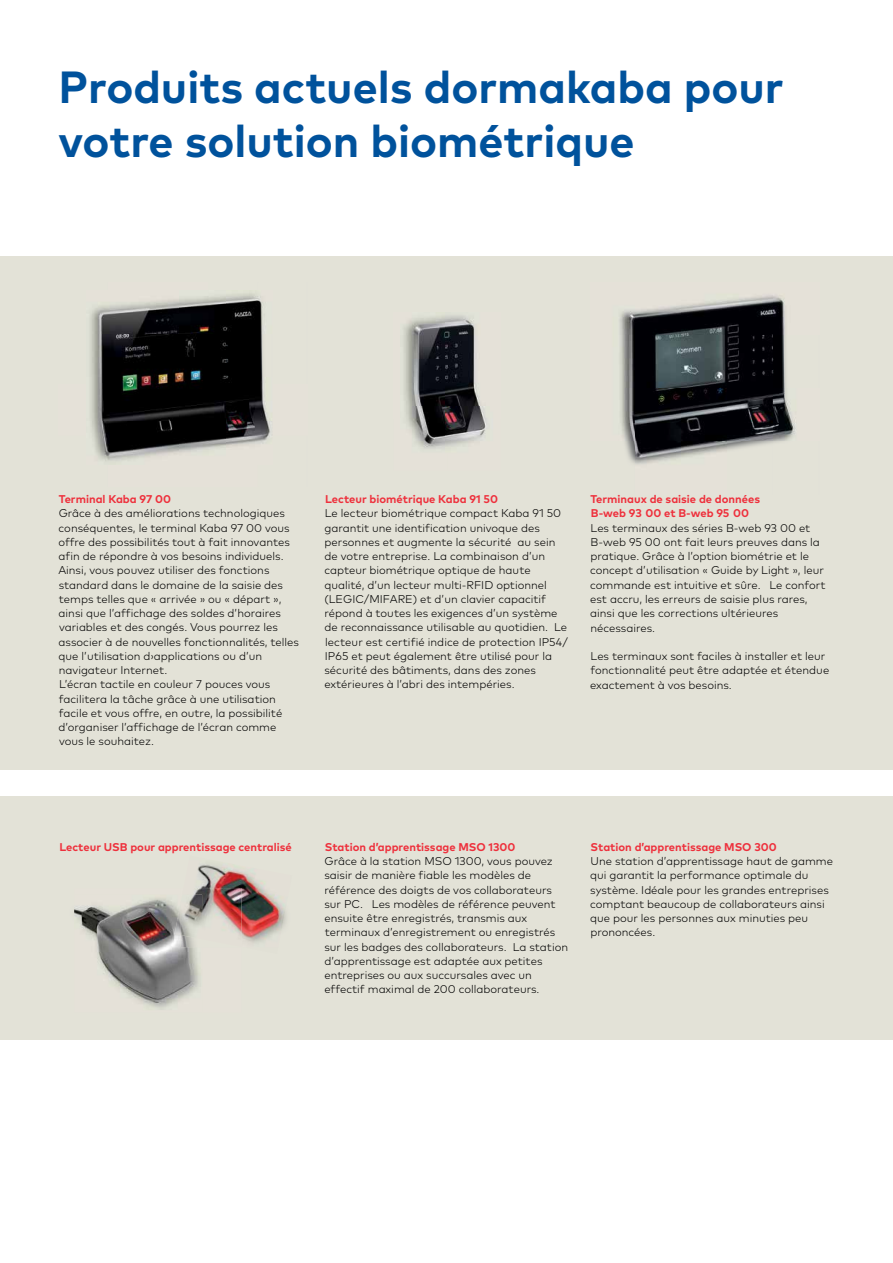
<style>
.page{position:relative;width:893px;height:1263px;background:#fff}
.page>*{position:absolute;margin:0;border:0;box-sizing:border-box;transform-origin:0 0}
.t1{font:700 45px/54px "Mark Pro";color:#00529c}
.t2{font:300 11.25px/14.2px "Mark Pro";color:#000}
.t3{font:700 11.25px/14.2px "Mark Pro";color:#ee303c}
</style>
<div class="page">
<div style="left:0;top:256px;width:893px;height:513px;background:#e3e2d7"></div>
<div style="left:0;top:797px;width:893px;height:243px;background:#e3e2d7"></div>
<img style="left:403px;top:315px;width:82px;height:103px">
<img style="left:406px;top:418px;width:80px;height:31px">
<img style="left:90px;top:293px;width:180px;height:169px">
<img style="left:619px;top:295px;width:177px;height:169px">
<img style="left:74px;top:898px;width:125px;height:112px">
<img style="left:175px;top:902px;width:6px;height:33px">
<img style="left:197px;top:863px;width:89px;height:81px">
<img style="left:182px;top:888px;width:59px;height:59px">
<img style="left:181px;top:895px;width:21px;height:44px">
<h1 class="t1" style="left:58px;top:57px;width:727px">Produits actuels dormakaba pour votre solution biométrique</h1>
<p class="t3" style="left:59px;top:491px;width:114px">Terminal Kaba 97 00</p>
<p class="t2" style="left:58px;top:505px;width:242px">Grâce à des améliorations technologiques conséquentes, le terminal Kaba 97 00 vous offre des possibilités tout à fait innovantes afin de répondre à vos besoins individuels.<br>Ainsi, vous pouvez utiliser des fonctions standard dans le domaine de la saisie des temps telles que « arrivée » ou « départ », ainsi que l’affichage des soldes d’horaires variables et des congés. Vous pourrez les associer à de nouvelles fonctionnalités, telles que l’utilisation d›applications ou d’un navigateur Internet.<br>L’écran tactile en couleur 7 pouces vous facilitera la tâche grâce à une utilisation facile et vous offre, en outre, la possibilité d’organiser l’affichage de l’écran comme vous le souhaitez.</p>
<p class="t3" style="left:325px;top:491px;width:174px">Lecteur biométrique Kaba 91 50</p>
<p class="t2" style="left:324px;top:505px;width:245px">Le lecteur biométrique compact Kaba 91 50 garantit une identification univoque des personnes et augmente la sécurité au sein de votre entreprise. La combinaison d’un capteur biométrique optique de haute qualité, d’un lecteur multi-RFID optionnel (LEGIC/MIFARE) et d’un clavier capacitif répond à toutes les exigences d’un système de reconnaissance utilisable au quotidien. Le lecteur est certifié indice de protection IP54/ IP65 et peut également être utilisé pour la sécurité des bâtiments, dans des zones extérieures à l’abri des intempéries.</p>
<p class="t3" style="left:590px;top:491px;width:171px">Terminaux de saisie de données<br>B-web 93 00 et B-web 95 00</p>
<p class="t2" style="left:590px;top:520px;width:237px">Les terminaux des séries B-web 93 00 et B-web 95 00 ont fait leurs preuves dans la pratique. Grâce à l’option biométrie et le concept d’utilisation « Guide by Light », leur commande est intuitive et sûre. Le confort est accru, les erreurs de saisie plus rares, ainsi que les corrections ultérieures nécessaires.</p>
<p class="t2" style="left:590px;top:648px;width:241px">Les terminaux sont faciles à installer et leur fonctionnalité peut être adaptée et étendue exactement à vos besoins.</p>
<p class="t3" style="left:59px;top:839px;width:234px">Lecteur USB pour apprentissage centralisé</p>
<p class="t3" style="left:325px;top:839px;width:192px">Station d’apprentissage MSO 1300</p>
<p class="t2" style="left:324px;top:853px;width:245px">Grâce à la station MSO 1300, vous pouvez saisir de manière fiable les modèles de référence des doigts de vos collaborateurs sur PC. Les modèles de référence peuvent ensuite être enregistrés, transmis aux terminaux d’enregistrement ou enregistrés sur les badges des collaborateurs. La station d’apprentissage est adaptée aux petites entreprises ou aux succursales avec un effectif maximal de 200 collaborateurs.</p>
<p class="t3" style="left:591px;top:839px;width:188px">Station d’apprentissage MSO 300</p>
<p class="t2" style="left:590px;top:853px;width:244px">Une station d’apprentissage haut de gamme qui garantit la performance optimale du système. Idéale pour les grandes entreprises comptant beaucoup de collaborateurs ainsi que pour les personnes aux minuties peu prononcées.</p>
</div>
